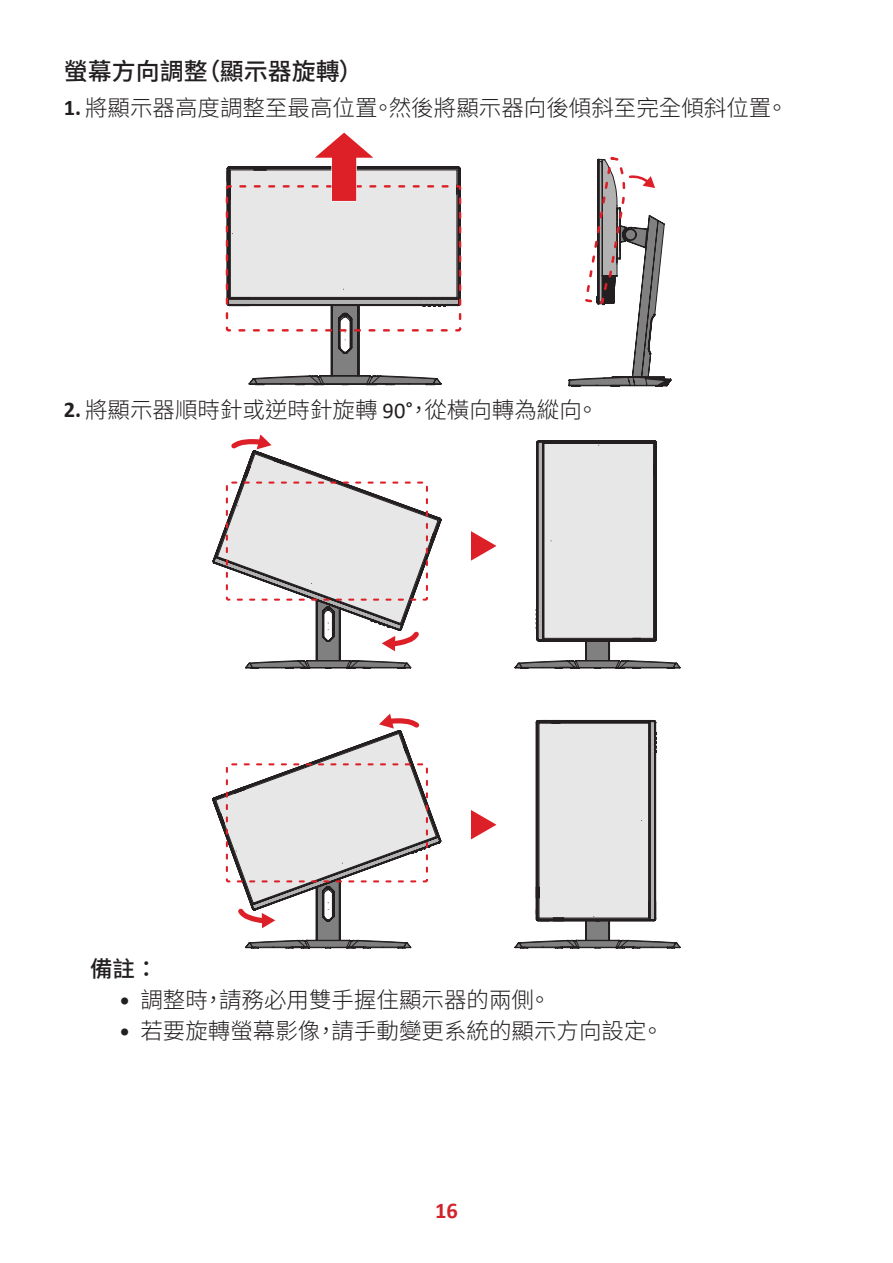
<style>
.page{position:relative;width:893px;height:1263px;background:#fff}
.page>*{position:absolute;margin:0;border:0;box-sizing:border-box;transform-origin:0 0}
.t1{font:500 24px "Noto Sans TC";color:#231f20}
.t2{font:300 22.5px "Noto Sans TC";color:#231f20}
.t3{font:500 22.5px "Noto Sans TC";color:#231f20}
.t4{font:700 22.5px "Calibri";color:#d1232a}
.s1{font-family:"Calibri";font-weight:700}
.s2{font-family:"Calibri";font-weight:400}
</style>
<div class="page">
<svg style="left:569px;top:157px;width:102px;height:230px"></svg>
<svg style="left:227px;top:132px;width:233px;height:253px"></svg>
<svg style="left:515px;top:441px;width:165px;height:228px"></svg>
<svg style="left:515px;top:720px;width:165px;height:229px"></svg>
<svg style="left:471px;top:531px;width:25px;height:30px"></svg>
<svg style="left:471px;top:810px;width:25px;height:30px"></svg>
<svg style="left:213px;top:714px;width:228px;height:235px"></svg>
<svg style="left:213px;top:434px;width:228px;height:235px"></svg>
<p class="t1" style="left:64px;top:58px;width:301px">螢幕方向調整（顯示器旋轉）</p>
<p class="t2" style="left:64px;top:95px;width:726px"><span class="s1">1.</span> 將顯示器高度調整至最高位置。然後將顯示器向後傾斜至完全傾斜位置。</p>
<p class="t2" style="left:64px;top:397px;width:536px"><span class="s1">2.</span> 將顯示器順時針或逆時針旋轉 <span class="s2">90°</span>，從橫向轉為縱向。</p>
<p class="t3" style="left:90px;top:956px;width:69px">備註：</p>
<p class="t2" style="left:119px;top:987px;width:433px"><span class="s2">•</span> 調整時，請務必用雙手握住顯示器的兩側。</p>
<p class="t2" style="left:119px;top:1018px;width:546px"><span class="s2">•</span> 若要旋轉螢幕影像，請手動變更系統的顯示方向設定。</p>
<p class="t4" style="left:435px;top:1194px;width:24px">16</p>
</div>
